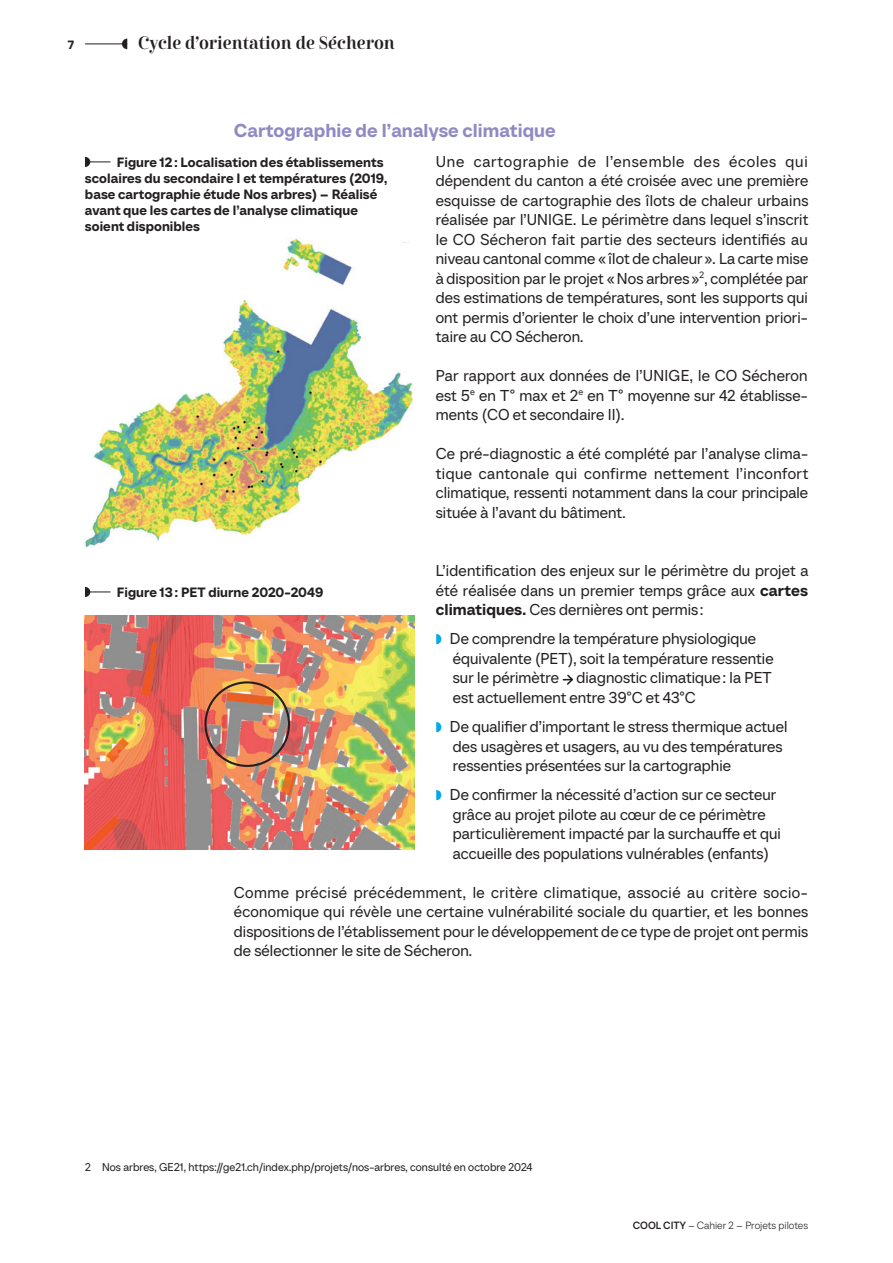
<style>
.page{position:relative;width:893px;height:1263px;background:#fff}
.page>*{position:absolute;margin:0;border:0;box-sizing:border-box;transform-origin:0 0}
.t1{font:18.75px "TT Neoris Dm Bd";letter-spacing:.005em;color:#908ac2}
.t2{font:18px "Cabrito Didone Con Dem";color:#231f20}
.t3{font:15.75px/19.5px "TT Neoris";letter-spacing:.005em;color:#231f20;text-align:justify}
.t4{font:13.5px/16.2px "TT Neoris Dm Bd";letter-spacing:.005em;color:#231f20}
.t5{font:12px "TT Neoris Dm Bd";color:#231f20}
.t6{font:11.25px "TT Neoris";letter-spacing:.005em;color:#231f20}
.t7{font:300 10.5px "TT Neoris";color:#231f20}
.s1{font-family:"TT Neoris Dm Bd"}
.s2{color:#00a9e7}
.s3{font-weight:500}
</style>
<div class="page">
<svg style="left:122px;top:39px;width:5px;height:10px"></svg>
<hr style="left:85px;top:44px;width:42px;height:1px;background:#231f20">
<svg style="left:562px;top:674px;width:11px;height:11px"></svg>
<svg style="left:85px;top:157px;width:25px;height:10px"></svg>
<svg style="left:85px;top:587px;width:25px;height:10px"></svg>
<img style="left:85px;top:616px;width:330px;height:234px">
<div style="left:204px;top:681px;width:86px;height:86px;border:2px solid #231f20;border-radius:50%"></div>
<img style="left:85px;top:238px;width:328px;height:310px">
<div style="left:82px;top:243px;width:136px;height:14px;background:#fff"></div>
<div style="left:389px;top:243px;width:26px;height:42px;background:#fff"></div>
<div style="left:300px;top:540px;width:106px;height:26px;background:#fff"></div>
<p class="t5" style="left:68px;top:37px;width:8px">7</p>
<p class="t2" style="left:138px;top:32px;width:258px">Cycle d’orientation de Sécheron</p>
<p class="t1" style="left:234px;top:118px;width:323px">Cartographie de l’analyse climatique</p>
<p class="t3" style="left:436px;top:151px;width:374px">Une cartographie de l’ensemble des écoles qui dépendent du canton a été croisée avec une première esquisse de cartographie des îlots de chaleur urbains réalisée par l’UNIGE. Le périmètre dans lequel s’inscrit le CO Sécheron fait partie des secteurs identifiés au niveau cantonal comme « îlot de chaleur». La carte mise à disposition par le projet «Nos arbres»<sup>2</sup>, complétée par des estimations de températures, sont les supports qui ont permis d’orienter le choix d’une intervention priori&shy;taire au CO Sécheron.</p>
<p class="t3" style="left:436px;top:365px;width:374px">Par rapport aux données de l’UNIGE, le CO Sécheron est 5<sup>e</sup> en T° max et 2<sup>e</sup> en T° moyenne sur 42 établisse&shy;ments (CO et secondaire II).</p>
<p class="t3" style="left:436px;top:443px;width:374px">Ce pré-diagnostic a été complété par l’analyse clima&shy;tique cantonale qui confirme nettement l’inconfort climatique, ressenti notamment dans la cour principale située à l’avant du bâtiment.</p>
<p class="t4" style="left:85px;top:153px;width:304px;text-indent:32px">Figure 12: Localisation des établissements scolaires du secondaire I et températures (2019, base cartographie étude Nos arbres) – Réalisé avant que les cartes de l’analyse climatique soient disponibles</p>
<p class="t3" style="left:436px;top:560px;width:374px">L’identification des enjeux sur le périmètre du projet a été réalisée dans un premier temps grâce aux <span class="s1">cartes climatiques.</span> Ces dernières ont permis:</p>
<p class="t3" style="left:453px;top:629px;width:322px;text-align:left;text-indent:-17px"><span class="s2">◗</span> De comprendre la température physiologique équivalente (PET), soit la température ressentie sur le périmètre diagnostic climatique: la PET est actuellement entre 39°C et 43°C</p>
<p class="t3" style="left:453px;top:716px;width:336px;text-align:left;text-indent:-17px"><span class="s2">◗</span> De qualifier d’important le stress thermique actuel des usagères et usagers, au vu des températures ressenties présentées sur la cartographie</p>
<p class="t3" style="left:453px;top:785px;width:330px;text-align:left;text-indent:-17px"><span class="s2">◗</span> De confirmer la nécessité d’action sur ce secteur grâce au projet pilote au cœur de ce périmètre particulièrement impacté par la surchauffe et qui accueille des populations vulnérables (enfants)</p>
<p class="t3" style="left:234px;top:882px;width:576px">Comme précisé précédemment, le critère climatique, associé au critère socio&shy;économique qui révèle une certaine vulnérabilité sociale du quartier, et les bonnes dispositions de l’établissement pour le développement de ce type de projet ont permis de sélectionner le site de Sécheron.</p>
<p class="t4" style="left:117px;top:583px;width:208px">Figure 13: PET diurne 2020-2049</p>
<p class="t6" style="left:85px;top:1160px;width:449px">2 Nos arbres, GE21, https://ge21.ch/index.php/projets/nos-arbres, consulté en octobre 2024</p>
<p class="t7" style="left:633px;top:1219px;width:177px"><span class="s3">COOL CITY</span> – Cahier 2 – Projets pilotes</p>
</div>
